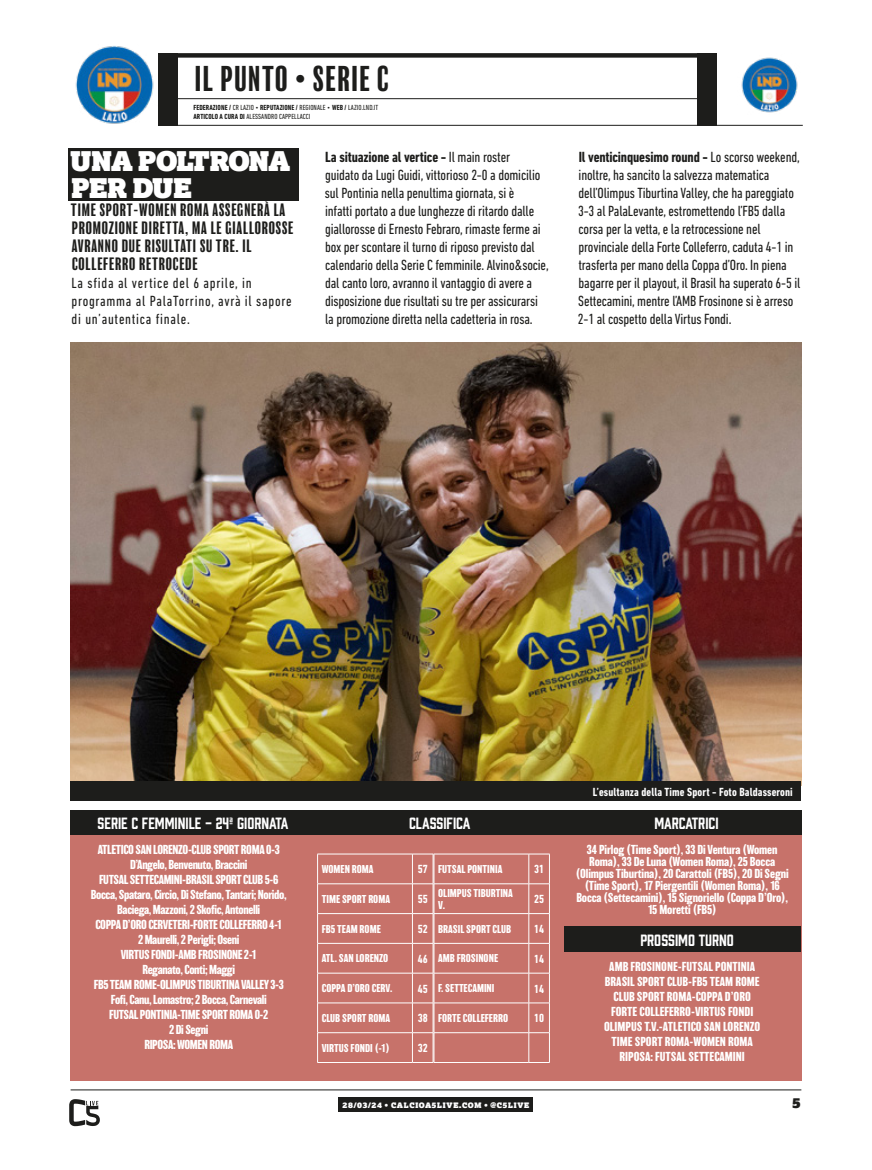
<style>
.page{position:relative;width:872px;height:1170px;background:#fff}
.page>*{position:absolute;margin:0;border:0;box-sizing:border-box;transform-origin:0 0}
.t1{font:condensed 33px "Balboa";letter-spacing:.05em;color:#1d1d1b}
.t2{font:27px/27px "Lexia Advertising";letter-spacing:-.035em;color:#fff}
.t3{font:condensed 16.5px/18px "Balboa";letter-spacing:.05em;color:#1d1d1b}
.t4{font:condensed 15px/18px "DIN Next LT Pro";letter-spacing:-.01em;color:#1d1d1b}
.t5{font:condensed 15px/18px "DIN Next LT Pro";letter-spacing:.05em;color:#1d1d1b}
.t6{font:15px "Prohibition";color:#fff}
.t7{font:13.5px "Lexia Advertising";color:#1d1d1b}
.t8{font:700 12px/15px "Balboa";letter-spacing:-.03em;color:#fff;text-align:center}
.t9{font:700 12px/12px "Balboa";letter-spacing:-.01em;color:#fff;text-align:center}
.t10{font:700 12px/15px "Balboa";color:#fff;text-align:center}
.t11{font:700 condensed 12px "DIN Next LT Pro";letter-spacing:.01em;color:#fff}
.t12{font:700 10.5px/12px "Balboa";color:#fff}
.t13{font:condensed 7.5px/9px "DIN Next LT Pro";letter-spacing:.01em;color:#1d1d1b}
.t14{font:7.5px "Lexia Advertising";letter-spacing:.1em;color:#fff}
.s1{font-weight:700}
</style>
<div class="page">
<hr style="left:71px;top:1089px;width:730px;height:1px;background:#1d1d1b">
<div style="left:339px;top:1097px;width:194px;height:14px;background:#1d1d1b"></div>
<svg style="left:69px;top:1099px;width:31px;height:26px"></svg>
<div style="left:163px;top:53px;width:553px;height:5px;background:#1d1d1b"></div>
<hr style="left:165px;top:98px;width:540px;height:1px;background:#1d1d1b">
<hr style="left:165px;top:125px;width:637px;height:1px;background:#1d1d1b">
<img style="left:741px;top:57px;width:57px;height:56px">
<img style="left:75px;top:46px;width:79px;height:78px">
<div style="left:158px;top:53px;width:19px;height:72px;background:#1d1d1b"></div>
<div style="left:697px;top:53px;width:19px;height:72px;background:#1d1d1b"></div>
<div style="left:68px;top:148px;width:230px;height:52px;background:#1d1d1b"></div>
<div style="left:70px;top:810px;width:731px;height:25px;background:#1d1d1b"></div>
<div style="left:70px;top:835px;width:731px;height:245px;background:#c7726a"></div>
<div style="left:564px;top:926px;width:237px;height:25px;background:#1d1d1b"></div>
<svg style="left:317px;top:854px;width:1px;height:29px"></svg>
<hr style="left:317px;top:853px;width:95px;height:1px;background:#fff">
<hr style="left:317px;top:883px;width:95px;height:1px;background:#fff">
<hr style="left:317px;top:883px;width:1px;height:30px;background:#fff">
<hr style="left:412px;top:883px;width:1px;height:30px;background:#fff">
<hr style="left:317px;top:913px;width:95px;height:1px;background:#fff">
<hr style="left:433px;top:883px;width:1px;height:30px;background:#fff">
<svg style="left:413px;top:913px;width:20px;height:1px"></svg>
<hr style="left:317px;top:913px;width:1px;height:30px;background:#fff">
<hr style="left:412px;top:913px;width:1px;height:30px;background:#fff">
<hr style="left:317px;top:943px;width:95px;height:1px;background:#fff">
<hr style="left:433px;top:913px;width:1px;height:30px;background:#fff">
<hr style="left:317px;top:972px;width:95px;height:1px;background:#fff">
<hr style="left:317px;top:1002px;width:95px;height:1px;background:#fff">
<svg style="left:317px;top:943px;width:1px;height:89px"></svg>
<hr style="left:317px;top:1032px;width:95px;height:1px;background:#fff">
<hr style="left:317px;top:1032px;width:1px;height:30px;background:#fff">
<hr style="left:412px;top:1032px;width:1px;height:30px;background:#fff">
<hr style="left:317px;top:1062px;width:95px;height:1px;background:#fff">
<hr style="left:433px;top:1032px;width:1px;height:30px;background:#fff">
<svg style="left:412px;top:1062px;width:21px;height:1px"></svg>
<hr style="left:434px;top:853px;width:95px;height:1px;background:#fff">
<svg style="left:412px;top:853px;width:23px;height:31px"></svg>
<hr style="left:434px;top:883px;width:95px;height:1px;background:#fff">
<svg style="left:528px;top:853px;width:22px;height:31px"></svg>
<hr style="left:434px;top:883px;width:1px;height:30px;background:#fff">
<hr style="left:528px;top:883px;width:1px;height:30px;background:#fff">
<hr style="left:434px;top:913px;width:95px;height:1px;background:#fff">
<hr style="left:549px;top:883px;width:1px;height:30px;background:#fff">
<svg style="left:529px;top:913px;width:20px;height:1px"></svg>
<hr style="left:434px;top:913px;width:1px;height:30px;background:#fff">
<hr style="left:528px;top:913px;width:1px;height:30px;background:#fff">
<hr style="left:434px;top:943px;width:95px;height:1px;background:#fff">
<hr style="left:549px;top:913px;width:1px;height:30px;background:#fff">
<hr style="left:434px;top:972px;width:95px;height:1px;background:#fff">
<hr style="left:434px;top:1002px;width:95px;height:1px;background:#fff">
<svg style="left:412px;top:943px;width:23px;height:90px"></svg>
<hr style="left:434px;top:1032px;width:95px;height:1px;background:#fff">
<svg style="left:528px;top:943px;width:22px;height:90px"></svg>
<hr style="left:434px;top:1032px;width:1px;height:30px;background:#fff">
<hr style="left:528px;top:1032px;width:1px;height:30px;background:#fff">
<hr style="left:434px;top:1062px;width:95px;height:1px;background:#fff">
<hr style="left:549px;top:1032px;width:1px;height:30px;background:#fff">
<svg style="left:529px;top:1062px;width:20px;height:1px"></svg>
<img style="left:71px;top:342px;width:730px;height:439px">
<div style="left:71px;top:781px;width:730px;height:19px;background:#1d1d1b"></div>
<h1 class="t1" style="left:195px;top:62px;width:195px">IL PUNTO • SERIE C</h1>
<p class="t13" style="left:193px;top:103px;width:186px"><span class="s1">FEDERAZIONE /</span> CR LAZIO • <span class="s1">REPUTAZIONE /</span> REGIONALE • <span class="s1">WEB /</span> LAZIO.LND.IT<br><span class="s1">ARTICOLO A CURA DI</span> ALESSANDRO CAPPELLACCI</p>
<h2 class="t2" style="left:70px;top:147px;width:222px">UNA POLTRONA<br>PER DUE</h2>
<p class="t3" style="left:71px;top:201px;width:224px">TIME SPORT-WOMEN ROMA ASSEGNERÀ LA<br>PROMOZIONE DIRETTA, MA LE GIALLOROSSE<br>AVRANNO DUE RISULTATI SU TRE. IL<br>COLLEFERRO RETROCEDE</p>
<p class="t5" style="left:71px;top:274px;width:221px">La sfida al vertice del 6 aprile, in programma al PalaTorrino, avrà il sapore di un’autentica finale.</p>
<p class="t4" style="left:325px;top:148px;width:225px"><span class="s1">La situazione al vertice -</span> Il main roster<br>guidato da Lugi Guidi, vittorioso 2-0 a domicilio sul Pontinia nella penultima giornata, si è<br>infatti portato a due lunghezze di ritardo dalle giallorosse di Ernesto Febraro, rimaste ferme ai box per scontare il turno di riposo previsto dal calendario della Serie C femminile. Alvino&amp;socie, dal canto loro, avranno il vantaggio di avere a disposizione due risultati su tre per assicurarsi la promozione diretta nella cadetteria in rosa.</p>
<p class="t4" style="left:578px;top:148px;width:224px"><span class="s1">Il venticinquesimo round -</span> Lo scorso weekend, inoltre, ha sancito la salvezza matematica dell’Olimpus Tiburtina Valley, che ha pareggiato 3-3 al PalaLevante, estromettendo l’FB5 dalla corsa per la vetta, e la retrocessione nel provinciale della Forte Colleferro, caduta 4-1 in trasferta per mano della Coppa d’Oro. In piena bagarre per il playout, il Brasil ha superato 6-5 il Settecamini, mentre l’AMB Frosinone si è arreso 2-1 al cospetto della Virtus Fondi.</p>
<p class="t11" style="left:593px;top:784px;width:201px">L’esultanza della Time Sport - Foto Baldasseroni</p>
<p class="t6" style="left:98px;top:812px;width:192px">SERIE C FEMMINILE - 24ª GIORNATA</p>
<p class="t6" style="left:409px;top:812px;width:63px">CLASSIFICA</p>
<p class="t6" style="left:654px;top:812px;width:66px">MARCATRICI</p>
<p class="t8" style="left:91px;top:841px;width:197px">ATLETICO SAN LORENZO-CLUB SPORT ROMA 0-3<br>D’Angelo, Benvenuto, Braccini<br>FUTSAL SETTECAMINI-BRASIL SPORT CLUB 5-6<br>Bocca, Spataro, Circio, Di Stefano, Tantari; Norido, Baciega, Mazzoni, 2 Skofic, Antonelli<br>COPPA D’ORO CERVETERI-FORTE COLLEFERRO 4-1<br>2 Maurelli, 2 Perigli; Oseni<br>VIRTUS FONDI-AMB FROSINONE 2-1<br>Reganato, Conti; Maggi<br>FB5 TEAM ROME-OLIMPUS TIBURTINA VALLEY 3-3<br>Fofi, Canu, Lomastro; 2 Bocca, Carnevali<br>FUTSAL PONTINIA-TIME SPORT ROMA 0-2<br>2 Di Segni<br>RIPOSA: WOMEN ROMA</p>
<p class="t9" style="left:576px;top:843px;width:214px">34 Pirlog (Time Sport), 33 Di Ventura (Women Roma), 33 De Luna (Women Roma), 25 Bocca (Olimpus Tiburtina), 20 Carattoli (FB5), 20 Di Segni (Time Sport), 17 Piergentili (Women Roma), 16<br>Bocca (Settecamini), 15 Signoriello (Coppa D’Oro), 15 Moretti (FB5)</p>
<p class="t12" style="left:322px;top:863px;width:53px">WOMEN ROMA</p>
<p class="t11" style="left:418px;top:862px;width:11px">57</p>
<p class="t12" style="left:322px;top:893px;width:70px">TIME SPORT ROMA</p>
<p class="t11" style="left:418px;top:892px;width:11px">55</p>
<p class="t12" style="left:322px;top:922px;width:60px">FB5 TEAM ROME</p>
<p class="t11" style="left:418px;top:922px;width:11px">52</p>
<p class="t12" style="left:322px;top:952px;width:68px">ATL. SAN LORENZO</p>
<p class="t11" style="left:418px;top:951px;width:12px">46</p>
<p class="t12" style="left:322px;top:982px;width:72px">COPPA D’ORO CERV.</p>
<p class="t11" style="left:418px;top:981px;width:12px">45</p>
<p class="t12" style="left:322px;top:1012px;width:70px">CLUB SPORT ROMA</p>
<p class="t11" style="left:418px;top:1011px;width:11px">38</p>
<p class="t12" style="left:322px;top:1041px;width:69px">VIRTUS FONDI (-1)</p>
<p class="t11" style="left:418px;top:1041px;width:11px">32</p>
<p class="t12" style="left:438px;top:863px;width:66px">FUTSAL PONTINIA</p>
<p class="t11" style="left:534px;top:862px;width:11px">31</p>
<p class="t12" style="left:438px;top:887px;width:76px">OLIMPUS TIBURTINA<br>V.</p>
<p class="t11" style="left:534px;top:892px;width:11px">25</p>
<p class="t12" style="left:438px;top:922px;width:74px">BRASIL SPORT CLUB</p>
<p class="t11" style="left:534px;top:922px;width:11px">14</p>
<p class="t12" style="left:438px;top:952px;width:61px">AMB FROSINONE</p>
<p class="t11" style="left:534px;top:951px;width:11px">14</p>
<p class="t12" style="left:438px;top:982px;width:58px">F. SETTECAMINI</p>
<p class="t11" style="left:534px;top:981px;width:11px">14</p>
<p class="t12" style="left:438px;top:1012px;width:71px">FORTE COLLEFERRO</p>
<p class="t11" style="left:534px;top:1011px;width:11px">10</p>
<p class="t6" style="left:640px;top:929px;width:95px">PROSSIMO TURNO</p>
<p class="t10" style="left:604px;top:958px;width:158px">AMB FROSINONE-FUTSAL PONTINIA<br>BRASIL SPORT CLUB-FB5 TEAM ROME<br>CLUB SPORT ROMA-COPPA D’ORO<br>FORTE COLLEFERRO-VIRTUS FONDI<br>OLIMPUS T.V.-ATLETICO SAN LORENZO<br>TIME SPORT ROMA-WOMEN ROMA<br>RIPOSA: FUTSAL SETTECAMINI</p>
<p class="t14" style="left:342px;top:1099px;width:188px">28/03/24 • CALCIOA5LIVE.COM • @C5LIVE</p>
<p class="t7" style="left:792px;top:1093px;width:10px">5</p>
</div>
